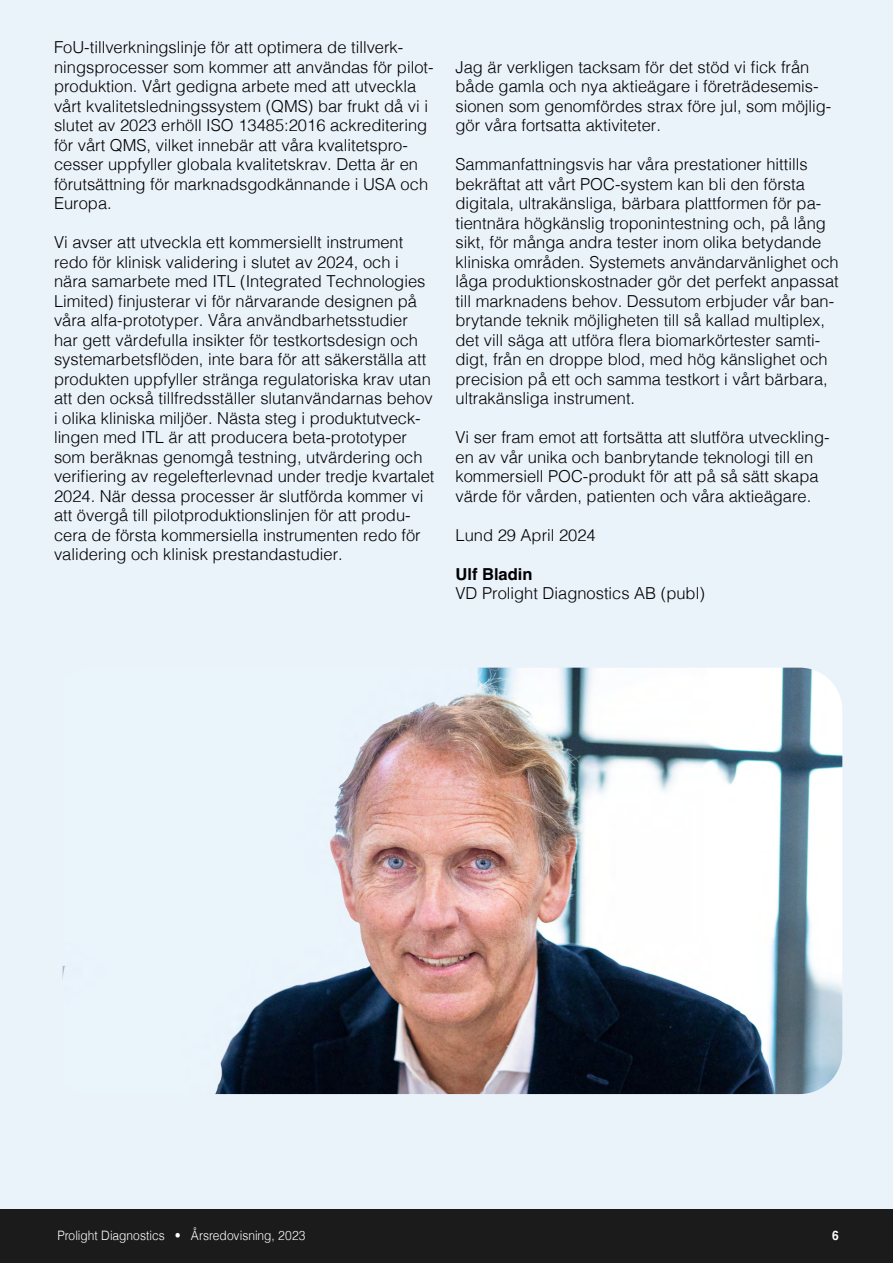
<style>
.page{position:relative;width:893px;height:1263px;background:#fff}
.page>*{position:absolute;margin:0;border:0;box-sizing:border-box;transform-origin:0 0}
.t1{font:300 16.5px/19.5px "Helvetica";color:#000}
.t2{font:700 16.5px "Helvetica";color:#000}
.t3{font:300 12.9px "Helvetica";color:#fff;scale:.93 1}
.t4{font:700 12.9px "Helvetica";color:#fff;scale:.93 1}
</style>
<div class="page">
<div style="left:0;top:1209px;width:893px;height:54px;background:#1b1b1b"></div>
<div style="left:0;top:0;width:893px;height:1209px;background:#eaf2fa"></div>
<img style="left:63px;top:668px;width:779px;height:426px">
<p class="t1" style="left:54px;top:36px;width:381px">FoU-tillverkningslinje för att optimera de tillverk&shy;ningsprocesser som kommer att användas för pilot&shy;produktion. Vårt gedigna arbete med att utveckla vårt kvalitetsledningssystem (QMS) bar frukt då vi i slutet av 2023 erhöll ISO 13485:2016 ackreditering för vårt QMS, vilket innebär att våra kvalitetspro&shy;cesser uppfyller globala kvalitetskrav. Detta är en förutsättning för marknadsgodkännande i USA och Europa.</p>
<p class="t1" style="left:54px;top:231px;width:382px">Vi avser att utveckla ett kommersiellt instrument redo för klinisk validering i slutet av 2024, och i nära samarbete med ITL (Integrated Technologies Limited) finjusterar vi för närvarande designen på våra alfa-prototyper. Våra användbarhetsstudier har gett värdefulla insikter för testkortsdesign och systemarbetsflöden, inte bara för att säkerställa att produkten uppfyller stränga regulatoriska krav utan att den också tillfredsställer slutanvändarnas behov i olika kliniska miljöer. Nästa steg i produktutveck&shy;lingen med ITL är att producera beta-prototyper som beräknas genomgå testning, utvärdering och verifiering av regelefterlevnad under tredje kvartalet 2024. När dessa processer är slutförda kommer vi att övergå till pilotproduktionslinjen för att produ&shy;cera de första kommersiella instrumenten redo för validering och klinisk prestandastudier.</p>
<p class="t1" style="left:455px;top:56px;width:377px">Jag är verkligen tacksam för det stöd vi fick från både gamla och nya aktieägare i företrädesemis&shy;sionen som genomfördes strax före jul, som möjlig&shy;gör våra fortsatta aktiviteter.</p>
<p class="t1" style="left:455px;top:153px;width:385px">Sammanfattningsvis har våra prestationer hittills bekräftat att vårt POC-system kan bli den första digitala, ultrakänsliga, bärbara plattformen för pa&shy;tientnära högkänslig troponintestning och, på lång sikt, för många andra tester inom olika betydande kliniska områden. Systemets användarvänlighet och låga produktionskostnader gör det perfekt anpassat till marknadens behov. Dessutom erbjuder vår ban&shy;brytande teknik möjligheten till så kallad multiplex, det vill säga att utföra flera biomarkörtester samti&shy;digt, från en droppe blod, med hög känslighet och precision på ett och samma testkort i vårt bärbara, ultrakänsliga instrument.</p>
<p class="t1" style="left:455px;top:426px;width:376px">Vi ser fram emot att fortsätta att slutföra utveckling&shy;en av vår unika och banbrytande teknologi till en kommersiell POC-produkt för att på så sätt skapa värde för vården, patienten och våra aktieägare.</p>
<p class="t1" style="left:455px;top:524px;width:142px">Lund 29 April 2024</p>
<p class="t2" style="left:455px;top:561px;width:79px">Ulf Bladin</p>
<p class="t1" style="left:455px;top:582px;width:251px">VD Prolight Diagnostics AB (publ)</p>
<p class="t3" style="left:57px;top:1225px;width:268px">Prolight Diagnostics • Årsredovisning, 2023</p>
<p class="t4" style="left:832px;top:1225px;width:9px">6</p>
</div>
